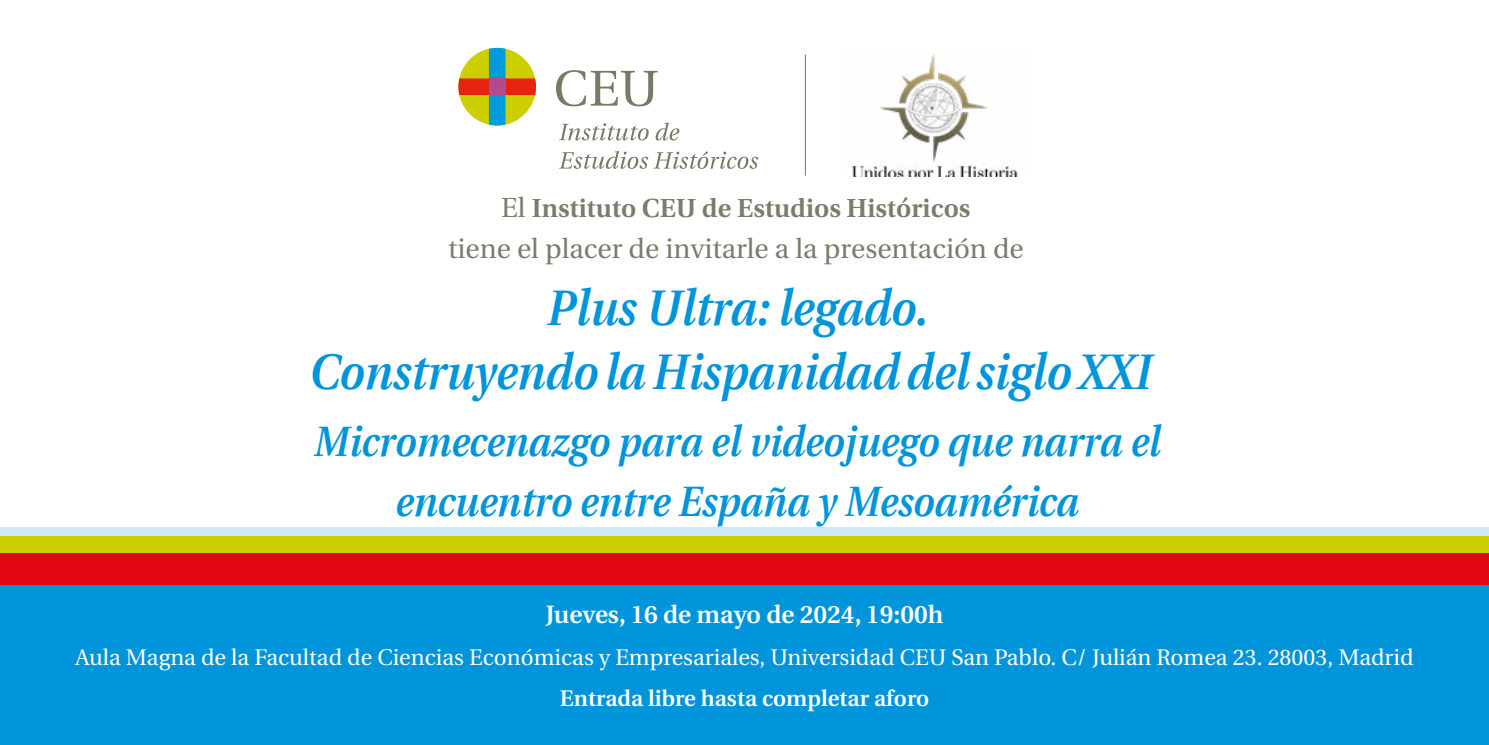
<style>
.page{position:relative;width:1489px;height:745px;background:#fff}
.page>*{position:absolute;margin:0;border:0;box-sizing:border-box;transform-origin:0 0}
.t1{font:italic 600 50px/63.8px "Utopia";color:#0095db;text-align:center;scale:.9 1}
.t2{font:italic 600 42.5px/60px "Utopia";color:#0095db;text-align:center;scale:.9 1}
.t3{font:27.5px "Utopia";color:#7e7b6c}
.t4{font:600 27.5px "Utopia Std";color:#7e7b6c}
.t5{font:600 25px "Utopia";color:#fff}
.t6{font:22.5px "Utopia";color:#fff}
.t7{font:600 22.5px "Utopia";color:#fff}
.s1{font-family:"Utopia";font-weight:400}
</style>
<div class="page">
<div style="left:0;top:580px;width:1488px;height:164px;background:#0095db"></div>
<div style="left:0;top:527px;width:1488px;height:17px;background:#cee7f9"></div>
<div style="left:0;top:535px;width:1488px;height:32px;background:#cdce00"></div>
<div style="left:0;top:552px;width:1488px;height:32px;background:#e30613"></div>
<svg style="left:458px;top:48px;width:78px;height:77px"></svg>
<div style="left:489px;top:78px;width:16px;height:17px;background:#b14b8c"></div>
<svg style="left:556px;top:70px;width:101px;height:36px"></svg>
<svg style="left:559px;top:123px;width:89px;height:17px"></svg>
<svg style="left:655px;top:122px;width:24px;height:18px"></svg>
<svg style="left:559px;top:151px;width:199px;height:18px"></svg>
<img style="left:851px;top:54px;width:167px;height:122px">
<hr style="left:804px;top:55px;width:1px;height:120px;background:#7e7b6c">
<p class="t4" style="left:501px;top:193px;width:471px"><span class="s1">El</span> Instituto CEU de Estudios Históricos</p>
<p class="t3" style="left:448px;top:233px;width:577px">tiene el placer de invitarle a la presentación de</p>
<h1 class="t1" style="left:308px;top:276px;width:937px">Plus Ultra: legado.<br>Construyendo la Hispanidad del siglo XXI</h1>
<h2 class="t2" style="left:312px;top:411px;width:942px">Micromecenazgo para el videojuego que narra el encuentro entre España y Mesoamérica</h2>
<p class="t5" style="left:545px;top:600px;width:399px">Jueves, 16 de mayo de 2024, 19:00h</p>
<p class="t6" style="left:75px;top:644px;width:1339px">Aula Magna de la Facultad de Ciencias Económicas y Empresariales, Universidad CEU San Pablo. C/ Julián Romea 23. 28003, Madrid</p>
<p class="t7" style="left:560px;top:685px;width:370px">Entrada libre hasta completar aforo</p>
</div>
